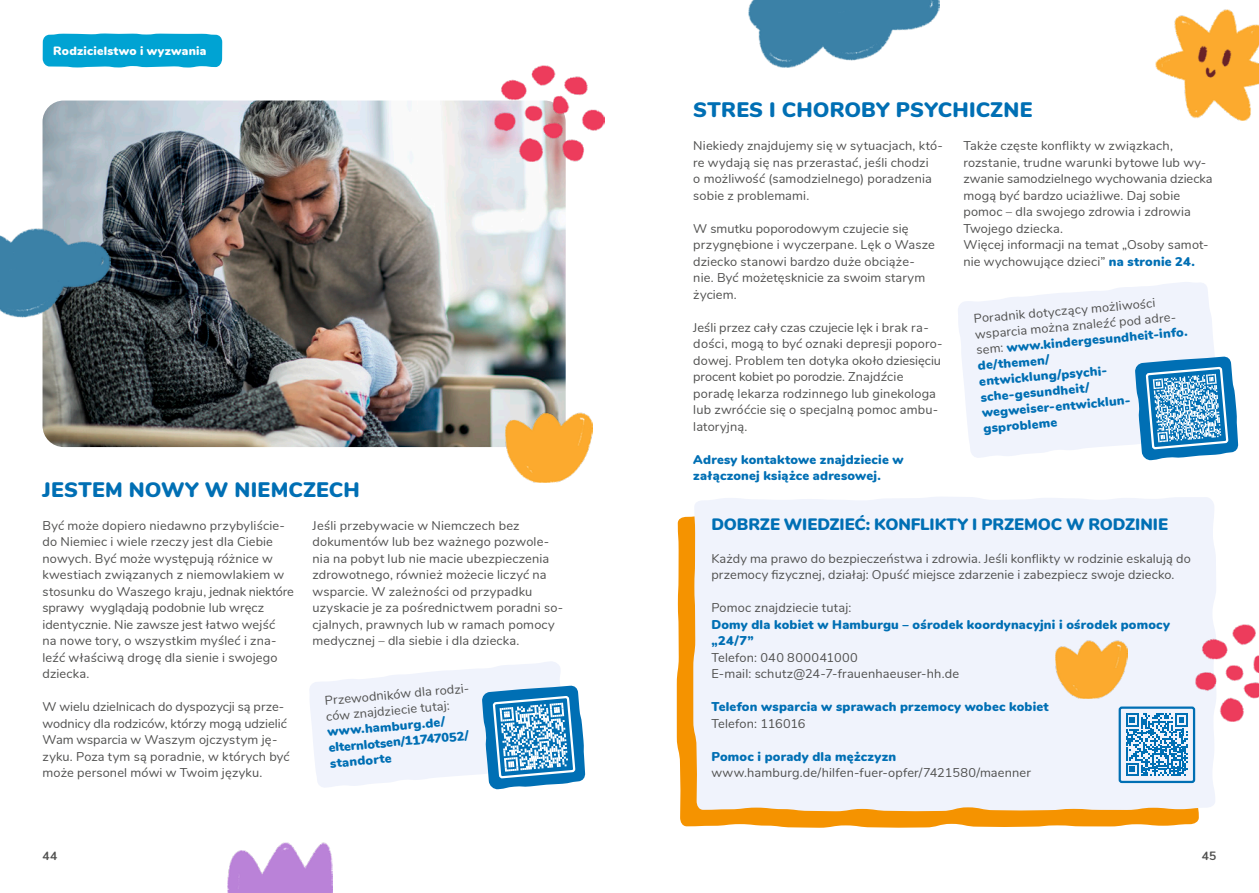
<style>
.page{position:relative;width:1259px;height:893px;background:#fff}
.page>*{position:absolute;margin:0;border:0;box-sizing:border-box;transform-origin:0 0}
.t1{font:900 21px "Nunito";letter-spacing:.015em;color:#006fb4}
.t2{font:900 16.5px "Nunito";letter-spacing:-.005em;color:#006fb4}
.t3{font:12.75px/16.5px "Nunito";letter-spacing:.01em;color:#50504f}
.t4{font:900 12.75px/15.8px "Nunito";letter-spacing:.015em;color:#006fb4}
.t5{font:900 12px "Nunito";letter-spacing:.02em;color:#fff}
.t6{font:700 12px "Nunito";color:#50504f}
.s1{font-weight:900;color:#006fb4}
.s2{font-weight:400;color:#50504f}
</style>
<div class="page">
<img style="left:43px;top:101px;width:523px;height:346px">
<svg style="left:958px;top:282px;width:257px;height:176px;fill:#f0f3fc"></svg>
<img style="left:0;top:228px;width:111px;height:96px">
<img style="left:506px;top:412px;width:87px;height:70px">
<img style="left:494px;top:65px;width:110px;height:96px">
<img style="left:1155px;top:9px;width:104px;height:112px">
<img style="left:227px;top:843px;width:105px;height:50px">
<img style="left:749px;top:0;width:190px;height:68px">
<svg style="left:309px;top:661px;width:276px;height:129px"></svg>
<svg style="left:1134px;top:356px;width:104px;height:105px"></svg>
<svg style="left:677px;top:516px;width:522px;height:312px;background:#f69e1c"></svg>
<div style="left:693px;top:497px;width:523px;height:314px;background:#f0f3fc"></div>
<img style="left:1195px;top:625px;width:64px;height:96px">
<svg style="left:1125px;top:713px;width:63px;height:63px"></svg>
<div style="left:1118px;top:706px;width:77px;height:77px;border:2px solid #006fb4;border-radius:2px"></div>
<img style="left:1055px;top:641px;width:72px;height:57px">
<div style="left:43px;top:34px;width:179px;height:34px;background:#00a3d3"></div>
<p class="t5" style="left:53px;top:42px;width:155px">Rodzicielstwo i wyzwania</p>
<h1 class="t1" style="left:43px;top:474px;width:319px">JESTEM NOWY W NIEMCZECH</h1>
<p class="t3" style="left:43px;top:516px;width:253px">Być może dopiero niedawno przybyliście&shy;do Niemiec i wiele rzeczy jest dla Ciebie nowych. Być może występują różnice w kwestiach związanych z niemowlakiem w stosunku do Waszego kraju, jednak niektóre sprawy wyglądają podobnie lub wręcz identycznie. Nie zawsze jest łatwo wejść<br>na nowe tory, o wszystkim myśleć i zna&shy;leźć właściwą drogę dla sienie i swojego dziecka.</p>
<p class="t3" style="left:43px;top:698px;width:249px">W wielu dzielnicach do dyspozycji są prze&shy;wodnicy dla rodziców, którzy mogą udzielić Wam wsparcia w Waszym ojczystym ję&shy;zyku. Poza tym są poradnie, w których być może personel mówi w Twoim języku.</p>
<p class="t3" style="left:313px;top:516px;width:252px">Jeśli przebywacie w Niemczech bez dokumentów lub bez ważnego pozwole&shy;nia na pobyt lub nie macie ubezpieczenia zdrowotnego, również możecie liczyć na wsparcie. W zależności od przypadku uzyskacie je za pośrednictwem poradni so&shy;cjalnych, prawnych lub w ramach pomocy medycznej – dla siebie i dla dziecka.</p>
<p class="t3" style="left:324px;top:692px;width:148px;line-height:15.8px;rotate:-5deg">Przewodników dla rodzi&shy;ców znajdziecie tutaj:</p>
<p class="t4" style="left:327px;top:723px;width:142px;rotate:-5deg">www.hamburg.de/ elternlotsen/11747052/ standorte</p>
<h1 class="t1" style="left:693px;top:94px;width:340px">STRES I CHOROBY PSYCHICZNE</h1>
<p class="t3" style="left:693px;top:137px;width:251px">Niekiedy znajdujemy się w sytuacjach, któ&shy;re wydają się nas przerastać, jeśli chodzi<br>o możliwość (samodzielnego) poradzenia sobie z problemami.</p>
<p class="t3" style="left:693px;top:219px;width:243px">W smutku poporodowym czujecie się przygnębione i wyczerpane. Lęk o Wasze dziecko stanowi bardzo duże obciąże&shy;nie. Być możetęsknicie za swoim starym życiem.</p>
<p class="t3" style="left:693px;top:318px;width:251px">Jeśli przez cały czas czujecie lęk i brak ra&shy;dości, mogą to być oznaki depresji poporo&shy;dowej. Problem ten dotyka około dziesięciu procent kobiet po porodzie. Znajdźcie poradę lekarza rodzinnego lub ginekologa lub zwróćcie się o specjalną pomoc ambu&shy;latoryjną.</p>
<p class="t4" style="left:693px;top:450px;width:212px;line-height:16.5px">Adresy kontaktowe znajdziecie w załączonej książce adresowej.</p>
<p class="t3" style="left:963px;top:137px;width:251px">Także częste konflikty w związkach, rozstanie, trudne warunki bytowe lub wy&shy;zwanie samodzielnego wychowania dziecka mogą być bardzo uciażliwe. Daj sobie pomoc – dla swojego zdrowia i zdrowia Twojego dziecka.<br>Więcej informacji na temat „Osoby samot&shy;nie wychowujące dzieci” <span class="s1">na stronie 24.</span></p>
<p class="t4" style="left:973px;top:310px;width:213px;rotate:-5deg"><span class="s2">Poradnik dotyczący możliwości wsparcia można znaleźć pod adre&shy;sem:</span> www.kindergesundheit-info. de/themen/<br>entwicklung/psychi&shy;sche-gesundheit/ wegweiser-entwicklun&shy;gsprobleme</p>
<p class="t2" style="left:711px;top:512px;width:458px">DOBRZE WIEDZIEĆ: KONFLIKTY I PRZEMOC W RODZINIE</p>
<p class="t3" style="left:711px;top:549px;width:481px">Każdy ma prawo do bezpieczeństwa i zdrowia. Jeśli konflikty w rodzinie eskalują do przemocy fizycznej, działaj: Opuść miejsce zdarzenie i zabezpiecz swoje dziecko.</p>
<p class="t3" style="left:711px;top:599px;width:141px">Pomoc znajdziecie tutaj:</p>
<p class="t4" style="left:711px;top:615px;width:460px;line-height:16.5px">Domy dla kobiet w Hamburgu – ośrodek koordynacyjni i ośrodek pomocy „24/7”</p>
<p class="t3" style="left:711px;top:648px;width:249px">Telefon: 040 800041000<br>E-mail: schutz@24-7-frauenhaeuser-hh.de</p>
<p class="t4" style="left:711px;top:698px;width:339px">Telefon wsparcia w sprawach przemocy wobec kobiet</p>
<p class="t3" style="left:711px;top:714px;width:96px">Telefon: 116016</p>
<p class="t4" style="left:711px;top:747px;width:186px">Pomoc i porady dla mężczyzn</p>
<p class="t3" style="left:711px;top:764px;width:321px">www.hamburg.de/hilfen-fuer-opfer/7421580/maenner</p>
<p class="t6" style="left:43px;top:847px;width:16px">44</p>
<p class="t6" style="left:1201px;top:847px;width:16px">45</p>
</div>
